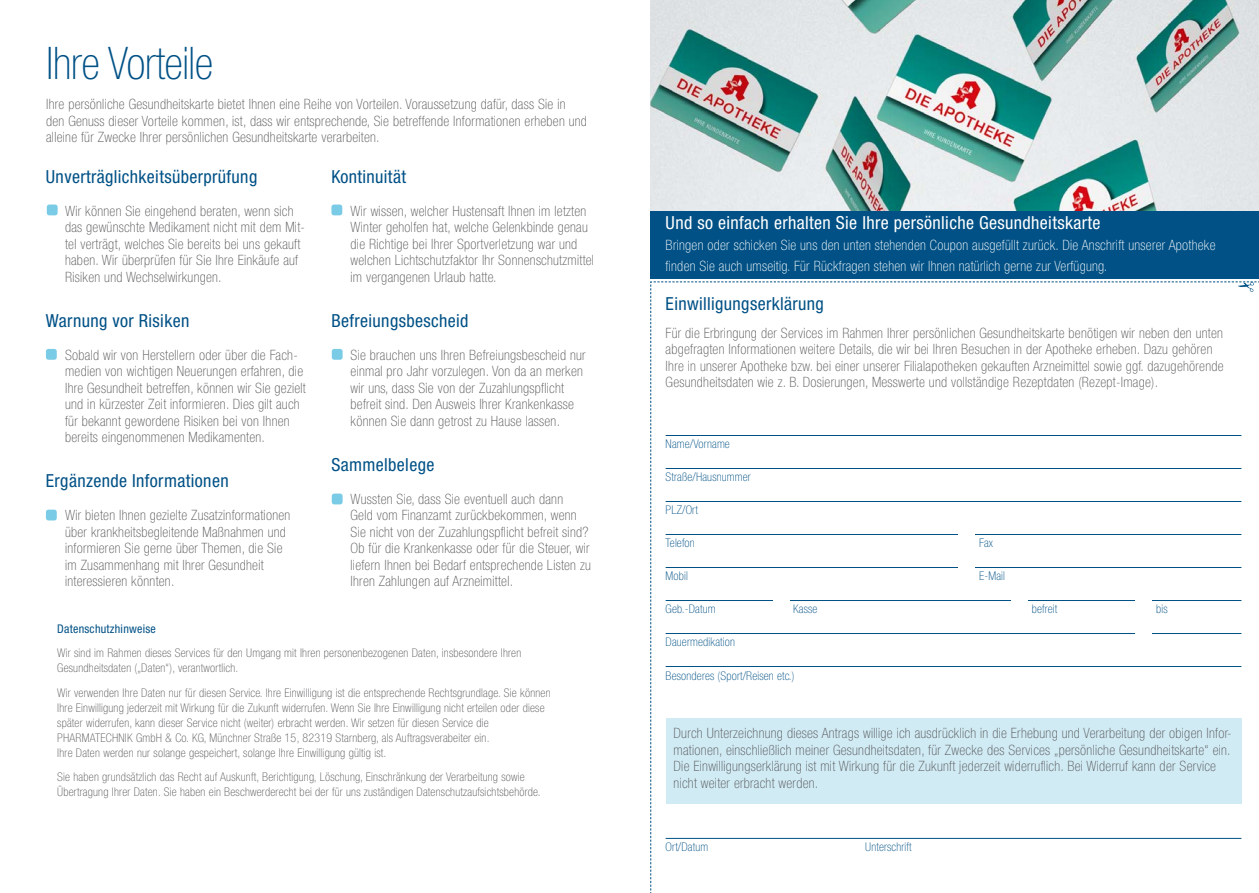
<style>
.page{position:relative;width:1259px;height:893px;background:#fff}
.page>*{position:absolute;margin:0;border:0;box-sizing:border-box;transform-origin:0 0}
.t1{font:100 condensed 45px "Helvetica Neue";letter-spacing:-.01em;color:#015186}
.t2{font:condensed 18px "Helvetica Neue";letter-spacing:.02em;color:#015186}
.t3{font:condensed 18px "Helvetica Neue";letter-spacing:.02em;color:#fff}
.t4{font:100 condensed 14.25px/16.5px "Helvetica Neue";letter-spacing:.02em;color:#57585a}
.t5{font:100 condensed 14.25px/21px "Helvetica Neue";letter-spacing:.02em;color:#fff}
.t6{font:100 condensed 12px "Helvetica Neue";letter-spacing:.02em;color:#57585a}
.t7{font:100 condensed 12px "Helvetica Neue LT";letter-spacing:.015em;color:#015186}
.t8{font:condensed 12px "Helvetica Neue";letter-spacing:.02em;color:#015186}
</style>
<div class="page">
<img style="left:651px;top:0;width:608px;height:211px">
<div style="left:47px;top:205px;width:11px;height:10px;background:#79cbe6;border-radius:3px"></div>
<div style="left:331px;top:205px;width:11px;height:10px;background:#79cbe6;border-radius:3px"></div>
<div style="left:332px;top:349px;width:10px;height:11px;background:#79cbe6;border-radius:3px"></div>
<div style="left:46px;top:349px;width:11px;height:11px;background:#79cbe6;border-radius:3px"></div>
<div style="left:46px;top:510px;width:11px;height:10px;background:#79cbe6;border-radius:3px"></div>
<div style="left:332px;top:494px;width:10px;height:10px;background:#79cbe6;border-radius:3px"></div>
<svg style="left:650px;top:281px;width:609px;height:612px"></svg>
<div style="left:651px;top:211px;width:608px;height:68px;background:#015186"></div>
<p class="t1" style="left:46px;top:38px;width:169px">Ihre Vorteile</p>
<p class="t4" style="left:46px;top:96px;width:542px">Ihre persönliche Gesundheitskarte bietet Ihnen eine Reihe von Vorteilen. Voraussetzung dafür, dass Sie in den Genuss dieser Vorteile kommen, ist, dass wir entsprechende, Sie betreffende Informationen erheben und alleine für Zwecke Ihrer persönlichen Gesundheitskarte verarbeiten.</p>
<p class="t2" style="left:46px;top:166px;width:213px">Unverträglichkeitsüberprüfung</p>
<p class="t4" style="left:65px;top:202px;width:241px">Wir können Sie eingehend beraten, wenn sich das gewünschte Medikament nicht mit dem Mit&shy;tel verträgt, welches Sie bereits bei uns gekauft haben. Wir überprüfen für Sie Ihre Einkäufe auf Risiken und Wechselwirkungen.</p>
<p class="t2" style="left:46px;top:310px;width:145px">Warnung vor Risiken</p>
<p class="t4" style="left:65px;top:346px;width:234px">Sobald wir von Herstellern oder über die Fach-</p>
<p class="t4" style="left:65px;top:363px;width:242px">medien von wichtigen Neuerungen erfahren, die Ihre Gesundheit betreffen, können wir Sie gezielt und in kürzester Zeit informieren. Dies gilt auch für bekannt gewordene Risiken bei von Ihnen bereits eingenommenen Medikamenten.</p>
<p class="t2" style="left:46px;top:470px;width:184px">Ergänzende Informationen</p>
<p class="t4" style="left:65px;top:507px;width:227px">Wir bieten Ihnen gezielte Zusatzinformationen</p>
<p class="t4" style="left:65px;top:523px;width:222px">über krankheitsbegleitende Maßnahmen und</p>
<p class="t4" style="left:65px;top:540px;width:219px">informieren Sie gerne über Themen, die Sie</p>
<p class="t4" style="left:65px;top:556px;width:200px">im Zusammenhang mit Ihrer Gesundheit</p>
<p class="t4" style="left:65px;top:573px;width:111px">interessieren könnten.</p>
<p class="t2" style="left:331px;top:166px;width:76px">Kontinuität</p>
<p class="t4" style="left:350px;top:202px;width:245px">Wir wissen, welcher Hustensaft Ihnen im letzten Winter geholfen hat, welche Gelenkbinde genau die Richtige bei Ihrer Sportverletzung war und welchen Lichtschutzfaktor Ihr Sonnenschutzmittel im vergangenen Urlaub hatte.</p>
<p class="t2" style="left:331px;top:310px;width:139px">Befreiungsbescheid</p>
<p class="t4" style="left:350px;top:346px;width:237px">Sie brauchen uns Ihren Befreiungsbescheid nur einmal pro Jahr vorzulegen. Von da an merken wir uns, dass Sie von der Zuzahlungspflicht befreit sind. Den Ausweis Ihrer Krankenkasse können Sie dann getrost zu Hause lassen.</p>
<p class="t2" style="left:331px;top:454px;width:104px">Sammelbelege</p>
<p class="t4" style="left:350px;top:490px;width:214px">Wussten Sie, dass Sie eventuell auch dann</p>
<p class="t4" style="left:350px;top:507px;width:228px">Geld vom Finanzamt zurückbekommen, wenn</p>
<p class="t4" style="left:350px;top:523px;width:242px">Sie nicht von der Zuzahlungspflicht befreit sind?<br>Ob für die Krankenkasse oder für die Steuer, wir liefern Ihnen bei Bedarf entsprechende Listen zu Ihren Zahlungen auf Arzneimittel.</p>
<p class="t8" style="left:57px;top:622px;width:100px">Datenschutzhinweise</p>
<p class="t6" style="left:57px;top:646px;width:465px">Wir sind im Rahmen dieses Services für den Umgang mit Ihren personenbezogenen Daten, insbesondere Ihren</p>
<p class="t6" style="left:57px;top:661px;width:183px">Gesundheitsdaten („Daten“), verantwortlich.</p>
<p class="t6" style="left:57px;top:685px;width:495px">Wir verwenden Ihre Daten nur für diesen Service. Ihre Einwilligung ist die entsprechende Rechtsgrundlage. Sie können</p>
<p class="t6" style="left:57px;top:700px;width:489px">Ihre Einwilligung jederzeit mit Wirkung für die Zukunft widerrufen. Wenn Sie Ihre Einwilligung nicht erteilen oder diese</p>
<p class="t6" style="left:57px;top:715px;width:433px">später widerrufen, kann dieser Service nicht (weiter) erbracht werden. Wir setzen für diesen Service die</p>
<p class="t6" style="left:57px;top:730px;width:434px">PHARMATECHNIK GmbH &amp; Co. KG, Münchner Straße 15, 82319 Starnberg, als Auftragsverabeiter ein.</p>
<p class="t6" style="left:57px;top:745px;width:331px">Ihre Daten werden nur solange gespeichert, solange Ihre Einwilligung gültig ist.</p>
<p class="t6" style="left:57px;top:769px;width:469px">Sie haben grundsätzlich das Recht auf Auskunft, Berichtigung, Löschung, Einschränkung der Verarbeitung sowie</p>
<p class="t6" style="left:57px;top:784px;width:485px">Übertragung Ihrer Daten. Sie haben ein Beschwerderecht bei der für uns zuständigen Datenschutzaufsichtsbehörde.</p>
<p class="t3" style="left:665px;top:213px;width:436px">Und so einfach erhalten Sie Ihre persönliche Gesundheitskarte</p>
<p class="t5" style="left:665px;top:235px;width:551px">Bringen oder schicken Sie uns den unten stehenden Coupon ausgefüllt zurück. Die Anschrift unserer Apotheke finden Sie auch umseitig. Für Rückfragen stehen wir Ihnen natürlich gerne zur Verfügung.</p>
<p class="t2" style="left:665px;top:293px;width:160px">Einwilligungserklärung</p>
<p class="t4" style="left:665px;top:324px;width:559px">Für die Erbringung der Services im Rahmen Ihrer persönlichen Gesundheitskarte benötigen wir neben den unten abgefragten Informationen weitere Details, die wir bei Ihren Besuchen in der Apotheke erheben. Dazu gehören Ihre in unserer Apotheke bzw. bei einer unserer Filialapotheken gekauften Arzneimittel sowie ggf. dazugehörende Gesundheitsdaten wie z. B. Dosierungen, Messwerte und vollständige Rezeptdaten (Rezept-Image).</p>
<p class="t7" style="left:665px;top:437px;width:66px">Name/Vorname</p>
<p class="t7" style="left:665px;top:470px;width:87px">Straße/Hausnummer</p>
<p class="t7" style="left:665px;top:503px;width:34px">PLZ/Ort</p>
<p class="t7" style="left:665px;top:536px;width:31px">Telefon</p>
<p class="t7" style="left:979px;top:536px;width:15px">Fax</p>
<p class="t7" style="left:665px;top:569px;width:24px">Mobil</p>
<p class="t7" style="left:979px;top:569px;width:27px">E-Mail</p>
<p class="t7" style="left:665px;top:602px;width:51px">Geb.-Datum</p>
<p class="t7" style="left:793px;top:602px;width:26px">Kasse</p>
<p class="t7" style="left:1031px;top:602px;width:27px">befreit</p>
<p class="t7" style="left:1156px;top:602px;width:13px">bis</p>
<p class="t7" style="left:665px;top:635px;width:71px">Dauermedikation</p>
<p class="t7" style="left:665px;top:668px;width:130px">Besonderes (Sport/Reisen etc.)</p>
<p class="t4" style="left:673px;top:725px;width:559px">Durch Unterzeichnung dieses Antrags willige ich ausdrücklich in die Erhebung und Verarbeitung der obigen Infor&shy;mationen, einschließlich meiner Gesundheitsdaten, für Zwecke des Services „persönliche Gesundheitskarte“ ein.<br>Die Einwilligungserklärung ist mit Wirkung für die Zukunft jederzeit widerruflich. Bei Widerruf kann der Service nicht weiter erbracht werden.</p>
<p class="t7" style="left:665px;top:840px;width:44px">Ort/Datum</p>
<p class="t7" style="left:865px;top:840px;width:48px">Unterschrift</p>
</div>
